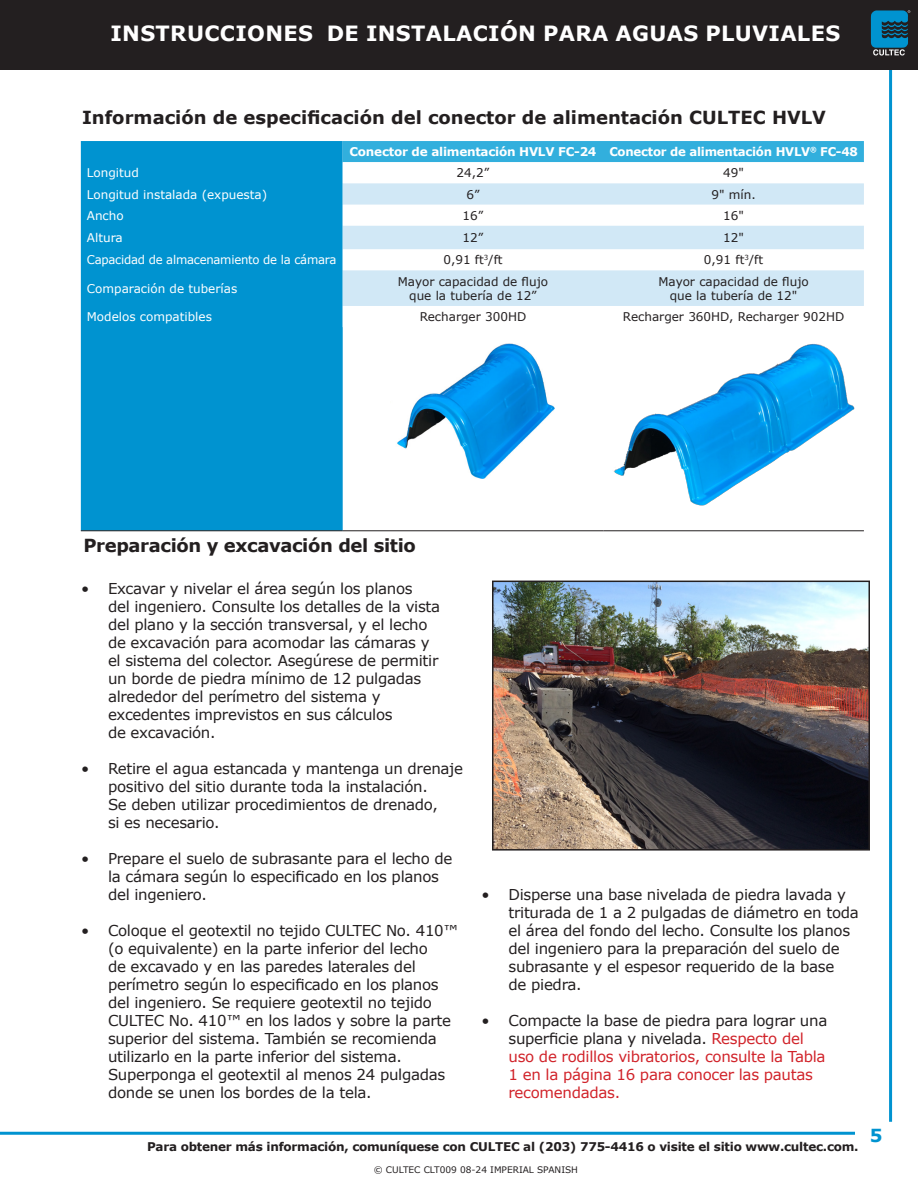
<style>
.page{position:relative;width:918px;height:1188px;background:#fff}
.page>*{position:absolute;margin:0;border:0;box-sizing:border-box;transform-origin:0 0}
.t1{font:700 21px "Verdana";letter-spacing:.015em;color:#fff}
.t2{font:700 18px "Verdana";color:#231f20}
.t3{font:700 18px "Verdana";letter-spacing:-.02em;color:#231f20}
.t4{font:700 18px "Verdana";color:#0093d0}
.t5{font:15px/18px "Verdana";letter-spacing:-.02em;color:#231f20}
.t6{font:15px/18px "Verdana";letter-spacing:-.02em;color:#d1232a}
.t7{font:12px/14.4px "Verdana";color:#231f20;text-align:center}
.t8{font:700 12px "Verdana";letter-spacing:-.02em;color:#231f20}
.t9{font:12px "Verdana";color:#fff}
.t10{font:700 12px "Verdana";letter-spacing:-.02em;color:#fff}
.t11{font:12px "Verdana";letter-spacing:-.02em;color:#fff}
.t12{font:9px "Verdana";color:#231f20}
.s1{color:#231f20}
</style>
<div class="page">
<hr style="left:889px;top:53px;width:3px;height:1069px;background:#0093d0">
<div style="left:0;top:0;width:918px;height:70px;background:#231f20"></div>
<hr style="left:0;top:1132px;width:855px;height:3px;background:#0093d0">
<svg style="left:871px;top:10px;width:39px;height:46px"></svg>
<div style="left:81px;top:141px;width:262px;height:390px;background:#0093d0"></div>
<div style="left:343px;top:141px;width:521px;height:21px;background:#32afdd"></div>
<svg style="left:343px;top:183px;width:521px;height:66px"></svg>
<div style="left:343px;top:270px;width:521px;height:36px;background:#d1e8f6"></div>
<hr style="left:81px;top:531px;width:262px;height:1px;background:#231f20">
<hr style="left:343px;top:531px;width:260px;height:1px;background:#231f20">
<hr style="left:603px;top:531px;width:261px;height:1px;background:#231f20">
<img style="left:613px;top:344px;width:242px;height:162px">
<img style="left:397px;top:343px;width:158px;height:136px">
<img style="left:495px;top:584px;width:372px;height:264px">
<div style="left:492px;top:581px;width:378px;height:270px;border:2px solid #231f20"></div>
<h1 class="t1" style="left:111px;top:18px;width:731px">INSTRUCCIONES DE INSTALACIÓN PARA AGUAS PLUVIALES</h1>
<p class="t2" style="left:82px;top:105px;width:745px">Información de especificación del conector de alimentación CULTEC HVLV</p>
<p class="t10" style="left:350px;top:143px;width:248px">Conector de alimentación HVLV FC-24</p>
<p class="t10" style="left:609px;top:143px;width:250px">Conector de alimentación HVLV<sup>®</sup> FC-48</p>
<p class="t9" style="left:87px;top:165px;width:54px">Longitud</p>
<p class="t7" style="left:457px;top:166px;width:34px">24,2”</p>
<p class="t7" style="left:723px;top:166px;width:22px">49"</p>
<p class="t9" style="left:87px;top:186px;width:182px">Longitud instalada (expuesta)</p>
<p class="t7" style="left:466px;top:187px;width:15px">6”</p>
<p class="t7" style="left:711px;top:187px;width:46px">9" mín.</p>
<p class="t9" style="left:87px;top:207px;width:38px">Ancho</p>
<p class="t7" style="left:463px;top:208px;width:22px">16”</p>
<p class="t7" style="left:723px;top:208px;width:22px">16"</p>
<p class="t9" style="left:87px;top:229px;width:37px">Altura</p>
<p class="t7" style="left:463px;top:230px;width:22px">12”</p>
<p class="t7" style="left:723px;top:230px;width:22px">12"</p>
<p class="t11" style="left:87px;top:252px;width:251px">Capacidad de almacenamiento de la cámara</p>
<p class="t7" style="left:443px;top:253px;width:61px">0,91 ft<sup>3</sup>/ft</p>
<p class="t7" style="left:704px;top:253px;width:61px">0,91 ft<sup>3</sup>/ft</p>
<p class="t9" style="left:87px;top:280px;width:152px">Comparación de tuberías</p>
<p class="t7" style="left:398px;top:274px;width:152px">Mayor capacidad de flujo que la tubería de 12”</p>
<p class="t7" style="left:658px;top:274px;width:152px">Mayor capacidad de flujo que la tubería de 12"</p>
<p class="t9" style="left:87px;top:309px;width:127px">Modelos compatibles</p>
<p class="t7" style="left:420px;top:309px;width:108px">Recharger 300HD</p>
<p class="t7" style="left:623px;top:309px;width:223px">Recharger 360HD, Recharger 902HD</p>
<p class="t3" style="left:83px;top:533px;width:334px">Preparación y excavación del sitio</p>
<p class="t5" style="left:108px;top:579px;width:334px;text-indent:-27px">• Excavar y nivelar el área según los planos<br>del ingeniero. Consulte los detalles de la vista del plano y la sección transversal, y el lecho de excavación para acomodar las cámaras y el sistema del colector. Asegúrese de permitir un borde de piedra mínimo de 12 pulgadas alrededor del perímetro del sistema y excedentes imprevistos en sus cálculos<br>de excavación.</p>
<p class="t5" style="left:108px;top:759px;width:357px;text-indent:-27px">• Retire el agua estancada y mantenga un drenaje positivo del sitio durante toda la instalación.<br>Se deben utilizar procedimientos de drenado,<br>si es necesario.</p>
<p class="t5" style="left:108px;top:849px;width:346px;text-indent:-27px">• Prepare el suelo de subrasante para el lecho de la cámara según lo especificado en los planos del ingeniero.</p>
<p class="t5" style="left:108px;top:921px;width:352px;text-indent:-27px">• Coloque el geotextil no tejido CULTEC No. 410™ (o equivalente) en la parte inferior del lecho<br>de excavado y en las paredes laterales del perímetro según lo especificado en los planos del ingeniero. Se requiere geotextil no tejido CULTEC No. 410™ en los lados y sobre la parte superior del sistema. También se recomienda utilizarlo en la parte inferior del sistema.<br>Superponga el geotextil al menos 24 pulgadas donde se unen los bordes de la tela.</p>
<p class="t5" style="left:508px;top:885px;width:352px;text-indent:-27px">• Disperse una base nivelada de piedra lavada y triturada de 1 a 2 pulgadas de diámetro en toda el área del fondo del lecho. Consulte los planos del ingeniero para la preparación del suelo de subrasante y el espesor requerido de la base<br>de piedra.</p>
<p class="t6" style="left:508px;top:1011px;width:320px;text-indent:-27px"><span class="s1">• Compacte la base de piedra para lograr una superficie plana y nivelada.</span> Respecto del uso de rodillos vibratorios, consulte la Tabla 1 en la página 16 para conocer las pautas recomendadas.</p>
<p class="t8" style="left:147px;top:1138px;width:713px">Para obtener más información, comuníquese con CULTEC al (203) 775-4416 o visite el sitio www.cultec.com.</p>
<p class="t12" style="left:374px;top:1163px;width:206px">© CULTEC CLT009 08-24 IMPERIAL SPANISH</p>
<p class="t4" style="left:870px;top:1123px;width:14px">5</p>
</div>
